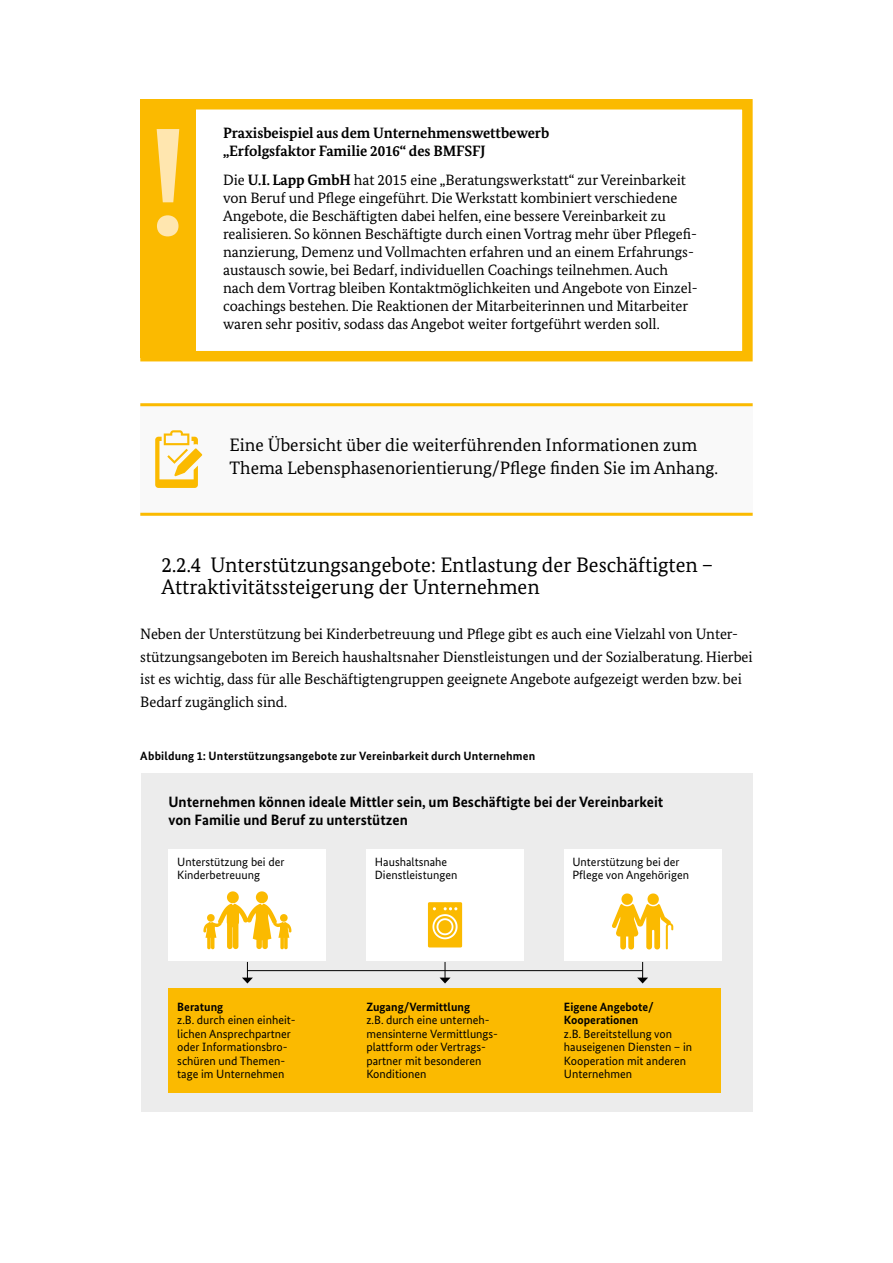
<style>
.page{position:relative;width:893px;height:1263px;background:#fff}
.page>*{position:absolute;margin:0;border:0;box-sizing:border-box;transform-origin:0 0}
.t1{font:700 153px "Bundes Serif";color:#ffe6af}
.t2{font:21px/22.5px "Bundes Serif";color:#000}
.t3{font:18px/22.5px "Bundes Serif";color:#000}
.t4{font:15px/18px "Bundes Serif";letter-spacing:-.005em;color:#000}
.t5{font:700 15px/18px "Bundes Sans";color:#000}
.t6{font:700 15px/18px "Bundes Serif";letter-spacing:-.005em;color:#000}
.t7{font:12px/13.5px "Bundes Sans";color:#000}
.t8{font:700 12px/13.5px "Bundes Sans";letter-spacing:.01em;color:#000}
.s1{font-weight:700}
</style>
<div class="page">
<div style="left:140px;top:99px;width:613px;height:262px;border:10px solid #fbba00"></div>
<div style="left:140px;top:99px;width:56px;height:259px;background:#fbba00"></div>
<div style="left:140px;top:403px;width:613px;height:113px;background:#f9f9f9"></div>
<hr style="left:140px;top:403px;width:613px;height:3px;background:#fbba00">
<hr style="left:140px;top:513px;width:613px;height:3px;background:#fbba00">
<svg style="left:155px;top:430px;width:47px;height:58px"></svg>
<div style="left:141px;top:773px;width:612px;height:338px;background:#ececec"></div>
<div style="left:169px;top:988px;width:552px;height:104px;background:#fbba00"></div>
<svg style="left:242px;top:962px;width:11px;height:21px"></svg>
<svg style="left:440px;top:962px;width:10px;height:21px"></svg>
<svg style="left:637px;top:962px;width:11px;height:21px"></svg>
<div style="left:169px;top:850px;width:157px;height:111px;background:#fff"></div>
<div style="left:366px;top:850px;width:158px;height:111px;background:#fff"></div>
<div style="left:564px;top:850px;width:157px;height:111px;background:#fff"></div>
<svg style="left:612px;top:893px;width:61px;height:56px"></svg>
<svg style="left:203px;top:891px;width:88px;height:58px"></svg>
<svg style="left:428px;top:902px;width:34px;height:45px"></svg>
<hr style="left:247px;top:970px;width:396px;height:1px;background:#000">
<h1 class="t1" style="left:148px;top:89px;width:42px">!</h1>
<p class="t6" style="left:223px;top:124px;width:328px">Praxisbeispiel aus dem Unternehmenswettbewerb „Erfolgsfaktor Familie 2016“ des BMFSFJ</p>
<p class="t4" style="left:223px;top:170px;width:476px">Die <span class="s1">U.I. Lapp GmbH</span> hat 2015 eine „Beratungswerkstatt“ zur Vereinbarkeit von Beruf und Pflege eingeführt. Die Werkstatt kombiniert verschiedene Angebote, die Beschäftigten dabei helfen, eine bessere Vereinbarkeit zu realisieren. So können Beschäftigte durch einen Vortrag mehr über Pflegefi&shy;nanzierung, Demenz und Vollmachten erfahren und an einem Erfahrungs&shy;austausch sowie, bei Bedarf, individuellen Coachings teilnehmen. Auch nach dem Vortrag bleiben Kontaktmöglichkeiten und Angebote von Einzel&shy;coachings bestehen. Die Reaktionen der Mitarbeiterinnen und Mitarbeiter waren sehr positiv, sodass das Angebot weiter fortgeführt werden soll.</p>
<h3 class="t3" style="left:230px;top:434px;width:490px">Eine Übersicht über die weiterführenden Informationen zum<br>Thema Lebensphasenorientierung/Pflege finden Sie im Anhang.</h3>
<h3 class="t2" style="left:162px;top:553px;width:553px">2.2.4 Unterstützungsangebote: Entlastung der Beschäftigten –<br>Attraktivitätssteigerung der Unternehmen</h3>
<p class="t4" style="left:140px;top:622px;width:614px;line-height:22.5px">Neben der Unterstützung bei Kinderbetreuung und Pflege gibt es auch eine Vielzahl von Unter&shy;stützungsangeboten im Bereich haushaltsnaher Dienstleistungen und der Sozialberatung. Hierbei ist es wichtig, dass für alle Beschäftigtengruppen geeignete Angebote aufgezeigt werden bzw. bei Bedarf zugänglich sind.</p>
<p class="t8" style="left:140px;top:749px;width:397px">Abbildung 1: Unterstützungsangebote zur Vereinbarkeit durch Unternehmen</p>
<p class="t5" style="left:168px;top:793px;width:496px">Unternehmen können ideale Mittler sein, um Beschäftigte bei der Vereinbarkeit von Familie und Beruf zu unterstützen</p>
<p class="t7" style="left:177px;top:854px;width:109px">Unterstützung bei der<br>Kinderbetreuung</p>
<p class="t8" style="left:177px;top:1000px;width:47px">Beratung</p>
<p class="t7" style="left:177px;top:1013px;width:120px">z.B. durch einen einheit&shy;lichen Ansprechpartner oder Informationsbro&shy;schüren und Themen&shy;tage im Unternehmen</p>
<p class="t7" style="left:375px;top:854px;width:84px">Haushaltsnahe<br>Dienstleistungen</p>
<p class="t7" style="left:572px;top:854px;width:118px">Unterstützung bei der<br>Pflege von Angehörigen</p>
<p class="t8" style="left:366px;top:1000px;width:105px">Zugang/Vermittlung</p>
<p class="t7" style="left:366px;top:1013px;width:133px">z.B. durch eine unterneh&shy;mensinterne Vermittlungs&shy;plattform oder Vertrags&shy;partner mit besonderen<br>Konditionen</p>
<p class="t8" style="left:564px;top:1000px;width:91px">Eigene Angebote/<br>Kooperationen</p>
<p class="t7" style="left:564px;top:1027px;width:130px">z.B. Bereitstellung von hauseigenen Diensten – in<br>Kooperation mit anderen<br>Unternehmen</p>
</div>
